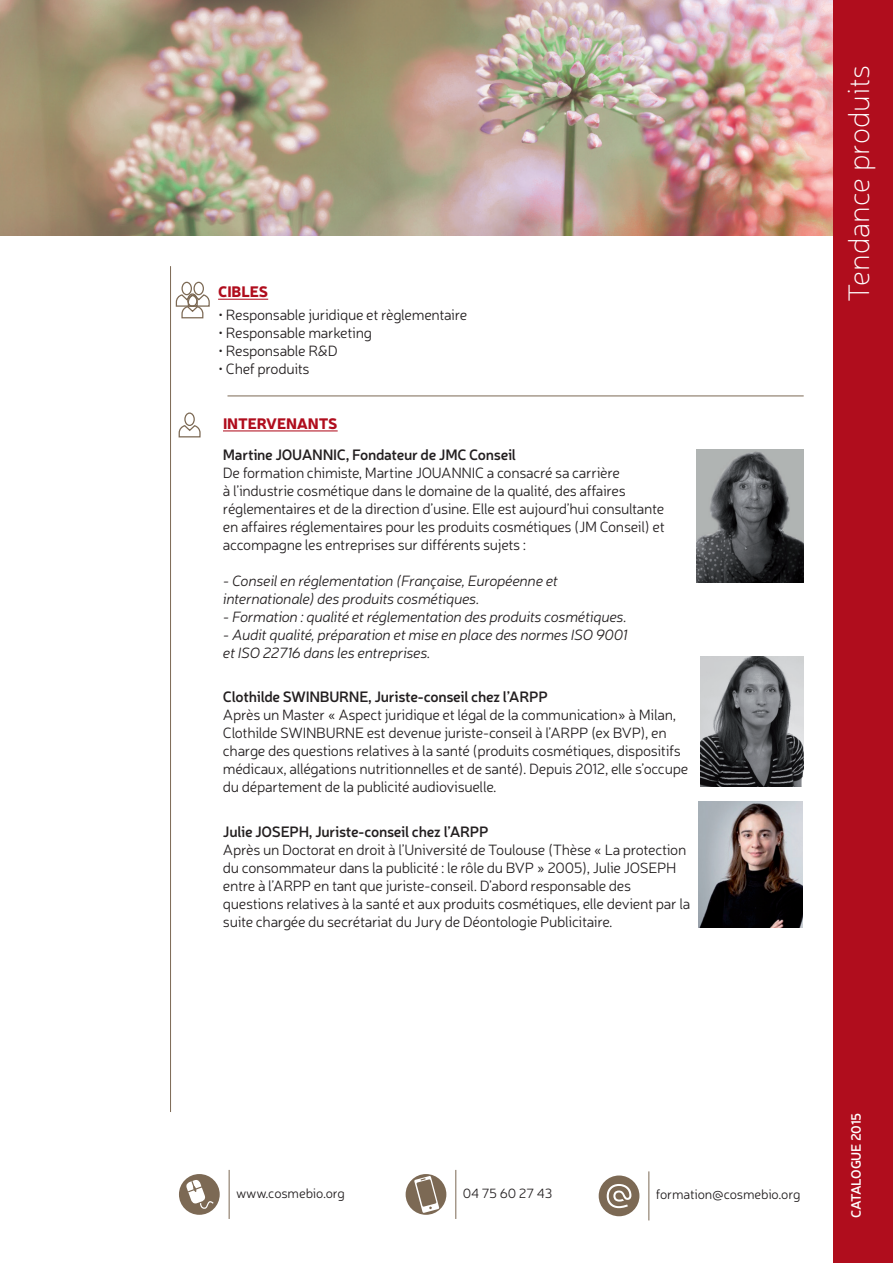
<style>
.page{position:relative;width:893px;height:1263px;background:#fff}
.page>*{position:absolute;margin:0;border:0;box-sizing:border-box;transform-origin:0 0}
.t1{font:100 30px "Neris";color:#fff}
.t2{font:300 15px/18px "Neris";letter-spacing:-.02em;color:#231f20}
.t3{font:italic 300 15px/18px "Neris";letter-spacing:-.02em;color:#231f20}
.t4{font:600 15px/30.8px "Neris";letter-spacing:-.02em;color:#231f20}
.t5{font:900 15px "Neris";color:#b00d1d}
.t6{font:300 13.5px "Neris";letter-spacing:-.01em;color:#231f20}
.t7{font:600 13.5px "Neris";letter-spacing:-.025em;color:#fff}
.s1{font-weight:900;color:#b00d1d}
.s2{font-weight:600}
</style>
<div class="page">
<img style="left:0;top:0;width:834px;height:236px">
<div style="left:834px;top:0;width:59px;height:1263px;background:#b00d1d"></div>
<hr style="left:229px;top:1170px;width:1px;height:49px;background:#7c6954">
<hr style="left:455px;top:1170px;width:1px;height:49px;background:#7c6954">
<hr style="left:648px;top:1171px;width:1px;height:49px;background:#7c6954">
<div style="left:599px;top:1175px;width:40px;height:41px;background:#7c6954;border-radius:50%"></div>
<svg style="left:607px;top:1184px;width:24px;height:24px"></svg>
<div style="left:406px;top:1174px;width:40px;height:41px;background:#7c6954;border-radius:50%"></div>
<svg style="left:414px;top:1176px;width:25px;height:37px"></svg>
<div style="left:179px;top:1174px;width:41px;height:41px;background:#7c6954;border-radius:50%"></div>
<svg style="left:185px;top:1179px;width:30px;height:30px"></svg>
<hr style="left:223px;top:430px;width:115px;height:1px;background:#b00d1d">
<svg style="left:178px;top:412px;width:23px;height:26px"></svg>
<hr style="left:170px;top:266px;width:1px;height:846px;background:#7c6954">
<img style="left:700px;top:656px;width:103px;height:131px">
<img style="left:698px;top:801px;width:105px;height:127px">
<img style="left:696px;top:450px;width:108px;height:133px">
<hr style="left:218px;top:299px;width:50px;height:1px;background:#b00d1d">
<svg style="left:175px;top:281px;width:35px;height:38px"></svg>
<hr style="left:227px;top:395px;width:577px;height:1px;background:#7c6954">
<p class="t5" style="left:218px;top:281px;width:9px">CIBL</p>
<p class="t5" style="left:250px;top:281px;width:20px">ES</p>
<p class="t2" style="left:218px;top:305px;width:251px">• Responsable juridique et règlementaire</p>
<p class="t2" style="left:218px;top:323px;width:155px">• Responsable marketing</p>
<p class="t2" style="left:218px;top:341px;width:119px">• Responsable R&amp;D</p>
<p class="t2" style="left:218px;top:359px;width:93px">• Chef produits</p>
<p class="t4" style="left:223px;top:408px;width:295px;text-indent:96px"><span class="s1">TS<br></span>Martine JOUANNIC, Fondateur de JMC Conseil</p>
<p class="t2" style="left:223px;top:463px;width:443px">De formation chimiste, Martine JOUANN IC a consacré sa carrière<br>à l’industrie cosmétique dans le domaine de la qualité, des affaires réglementaires et de la direction d’usine. Elle est aujourd’hui consultante en affaires réglementaires pour les produits cosmétiques (JM Conseil) et accompagne les entreprises sur différents sujets :</p>
<p class="t3" style="left:223px;top:571px;width:337px">- Conseil en réglementation (Française, Européenne et internationale) des produits cosmétiques.</p>
<p class="t3" style="left:223px;top:607px;width:405px">- Formation : qualité et réglementation des produits cosmétiques.</p>
<p class="t3" style="left:223px;top:625px;width:406px">- Audit qualité, préparation et mise en place des normes ISO 9001 et ISO 22716 dans les entreprises.</p>
<p class="t2" style="left:223px;top:688px;width:455px"><span class="s2">Clothilde SWINBURNE, Juriste-conseil chez l’ARPP<br></span>Après un Master « Aspect juridique et légal de la communication» à Milan,<br>Clothilde SWINBU</p>
<p class="t5" style="left:223px;top:413px;width:66px">INTERVENAN</p>
<p class="t2" style="left:223px;top:724px;width:467px;text-indent:112px">RNE est devenue juriste-conseil à l’ARPP (ex BVP), en charge des questions relatives à la santé (produits cosmétiques, dispositifs médicaux, allégations nutritionnelles et de santé). Depuis 2012, elle s’occupe du département de la publicité audiovisuelle.</p>
<p class="t2" style="left:223px;top:822px;width:469px"><span class="s2">Julie JOSEPH, Juriste-conseil chez l’ARPP<br></span>Après un Doctorat en droit à l’U niversité de Toulouse (Thèse « La protection du consommateur dans la publicité : le rôle du BVP » 2005), Julie JOSEPH entre à l’ARPP en tant que juriste-conseil. D’abord responsable des questions relatives à la santé et aux produits cosmétiques, elle devient par la suite chargée du secrétariat du Jury de Déontologie Publicitaire.</p>
<p class="t1" style="left:840px;top:302px;width:239px;rotate:-90deg">Tendance produits</p>
<p class="t6" style="left:236px;top:1184px;width:110px">www.cosmebio.org</p>
<p class="t6" style="left:463px;top:1184px;width:91px">04 75 60 27 43</p>
<p class="t6" style="left:656px;top:1186px;width:146px">formation@cosmebio.org</p>
<p class="t7" style="left:847px;top:1218px;width:107px;rotate:-90deg">CATALOGUE 2015</p>
</div>
